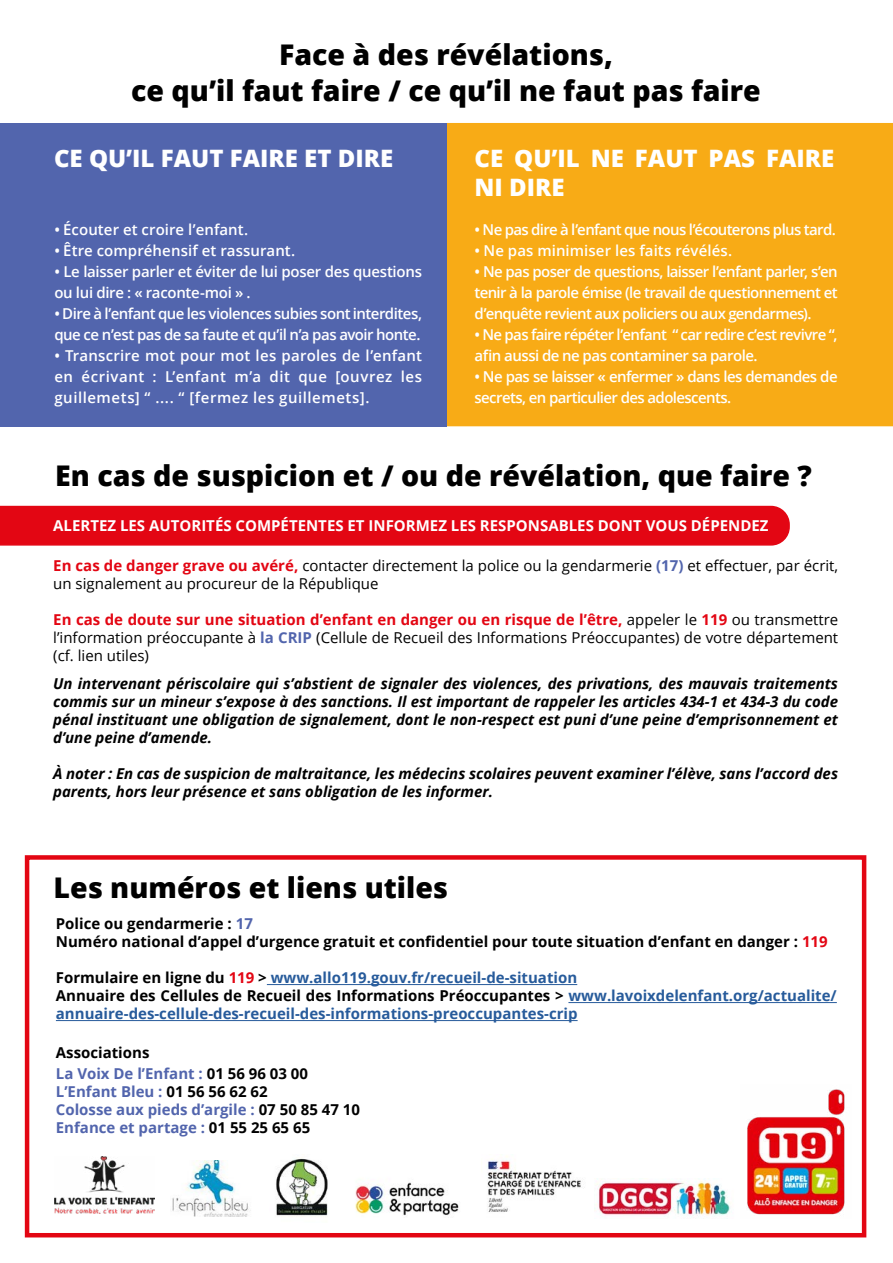
<style>
.page{position:relative;width:893px;height:1263px;background:#fff}
.page>*{position:absolute;margin:0;border:0;box-sizing:border-box;transform-origin:0 0}
.t1{font:800 28.5px/36px "Open Sans";color:#000;text-align:center}
.t2{font:800 24px/28.8px "Open Sans";color:#fff}
.t3{font:600 15px/21px "Open Sans";letter-spacing:-.035em;color:#fff}
.t4{font:italic 700 15px/18px "Open Sans";color:#000;text-align:justify}
.t5{font:15px/18px "Open Sans";color:#000}
.t6{font:700 15px/18px "Open Sans";color:#275b9b}
.t7{font:700 15px/18px "Open Sans";color:#000}
.t8{font:600 15px "Open Sans";letter-spacing:.005em;color:#fff}
.t9{font:700 15px/18px "Open Sans";color:#5265ad}
.t10{font:700 15px "Open Sans";color:#fff}
.s1{font-weight:700;color:#e30613}
.s2{font-weight:700;color:#5265ad}
.s3{color:#5265ad}
.s4{color:#e30613}
.s5{color:#000}
</style>
<div class="page">
<div style="left:0;top:123px;width:447px;height:303px;background:#5265ad"></div>
<div style="left:447px;top:123px;width:446px;height:303px;background:#f8ab16"></div>
<div style="left:0;top:506px;width:790px;height:40px;background:#e30613"></div>
<div style="left:25px;top:855px;width:841px;height:382px;border:4px solid #e30613"></div>
<hr style="left:267px;top:984px;width:310px;height:1px;background:#275b9b">
<hr style="left:568px;top:1002px;width:269px;height:1px;background:#275b9b">
<hr style="left:56px;top:1020px;width:522px;height:1px;background:#275b9b">
<img style="left:355px;top:1182px;width:104px;height:34px">
<img style="left:54px;top:1156px;width:100px;height:58px">
<img style="left:172px;top:1160px;width:79px;height:56px">
<img style="left:595px;top:1178px;width:135px;height:39px">
<img style="left:276px;top:1158px;width:52px;height:58px">
<img style="left:747px;top:1089px;width:98px;height:126px">
<img style="left:487px;top:1156px;width:94px;height:56px">
<h1 class="t1" style="left:131px;top:35px;width:631px">Face à des révélations,<br>ce qu’il faut faire / ce qu’il ne faut pas faire</h1>
<h2 class="t2" style="left:54px;top:143px;width:341px">CE QU’IL FAUT FAIRE ET DIRE</h2>
<p class="t8" style="left:54px;top:219px;width:195px">• Écouter et croire l’enfant.</p>
<p class="t8" style="left:54px;top:240px;width:242px">• Être compréhensif et rassurant.</p>
<p class="t3" style="left:54px;top:261px;width:369px">• Le laisser parler et éviter de lui poser des questions ou lui dire : « raconte-moi » .</p>
<p class="t3" style="left:54px;top:303px;width:369px">• Dire à l’enfant que les violences subies sont interdites, que ce n’est pas de sa faute et qu’il n’a pas avoir honte.</p>
<p class="t3" style="left:54px;top:345px;width:369px;text-align:justify">• Transcrire mot pour mot les paroles de l’enfant en écrivant : L’enfant m’a dit que [ouvrez les guillemets] “ .... “ [fermez les guillemets].</p>
<h2 class="t2" style="left:475px;top:143px;width:361px">CE QU’IL NE FAUT PAS FAIRE<br>NI DIRE</h2>
<p class="t3" style="left:475px;top:219px;width:363px">• Ne pas dire à l’enfant que nous l’écouterons plus tard.</p>
<p class="t8" style="left:475px;top:240px;width:259px">• Ne pas minimiser les faits révélés.</p>
<p class="t3" style="left:475px;top:261px;width:365px;text-align:justify">• Ne pas poser de questions, laisser l’enfant parler, s’en tenir à la parole émise (le travail de questionnement et d’enquête revient aux policiers ou aux gendarmes).</p>
<p class="t3" style="left:475px;top:324px;width:365px">• Ne pas faire répéter l’enfant “ car redire c’est revivre “, afin aussi de ne pas contaminer sa parole.</p>
<p class="t3" style="left:475px;top:366px;width:365px">• Ne pas se laisser « enfermer » dans les demandes de secrets, en particulier des adolescents.</p>
<h1 class="t1" style="left:55px;top:457px;width:758px">En cas de suspicion et / ou de révélation, que faire ?</h1>
<p class="t10" style="left:53px;top:515px;width:717px">ALERTEZ LES AUTORITÉS COMPÉTENTES ET INFORMEZ LES RESPONSABLES DONT VOUS DÉPENDEZ</p>
<p class="t5" style="left:53px;top:556px;width:786px"><span class="s1">En cas de danger grave ou avéré,</span> contacter directement la police ou la gendarmerie <span class="s2">(17)</span> et effectuer, par écrit, un signalement au procureur de la République</p>
<p class="t5" style="left:53px;top:610px;width:786px;text-align:justify"><span class="s1">En cas de doute sur une situation d’enfant en danger ou en risque de l’être,</span> appeler le <span class="s1">119</span> ou transmettre l’information préoccupante à <span class="s2">la CRIP</span> (Cellule de Recueil des Informations Préoccupantes) de votre département (cf. lien utiles)</p>
<p class="t4" style="left:53px;top:674px;width:786px">Un intervenant périscolaire qui s’abstient de signaler des violences, des privations, des mauvais traitements commis sur un mineur s’expose à des sanctions. Il est important de rappeler les articles 434-1 et 434-3 du code pénal instituant une obligation de signalement, dont le non-respect est puni d’une peine d’emprisonnement et d’une peine d’amende.</p>
<p class="t4" style="left:53px;top:764px;width:786px">À noter : En cas de suspicion de maltraitance, les médecins scolaires peuvent examiner l’élève, sans l’accord des parents, hors leur présence et sans obligation de les informer.</p>
<h1 class="t1" style="left:54px;top:868px;width:396px">Les numéros et liens utiles</h1>
<p class="t7" style="left:56px;top:914px;width:773px">Police ou gendarmerie : <span class="s3">17<br></span>Numéro national d’appel d’urgence gratuit et confidentiel pour toute situation d’enfant en danger : <span class="s4">119</span></p>
<p class="t6" style="left:56px;top:968px;width:782px"><span class="s5">Formulaire en ligne du</span> <span class="s4">119</span> <span class="s5">&gt;</span> www.allo119.gouv.fr/recueil-de-situation<br><span class="s5">Annuaire des Cellules de Recueil des Informations Préoccupantes &gt;</span> www.lavoixdelenfant.org/actualite/ annuaire-des-cellule-des-recueil-des-informations-preoccupantes-crip</p>
<p class="t7" style="left:56px;top:1042px;width:254px;line-height:21px">Associations<br><span class="s3">La Voix De l’Enfant :</span> 01 56 96 03 00</p>
<p class="t9" style="left:56px;top:1082px;width:306px">L’Enfant Bleu : <span class="s5">01 56 56 62 62<br></span>Colosse aux pieds d’argile : <span class="s5">07 50 85 47 10<br></span>Enfance et partage : <span class="s5">01 55 25 65 65</span></p>
</div>
